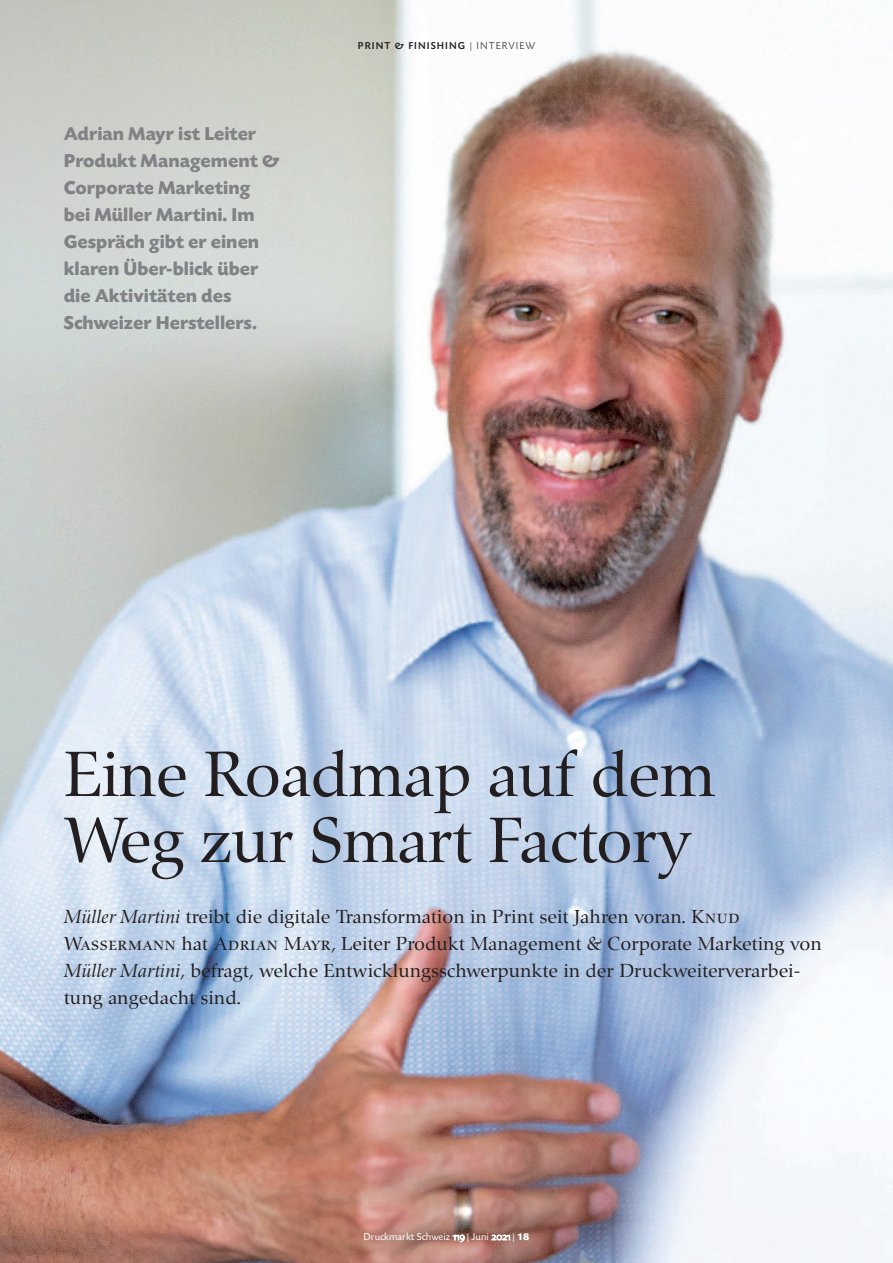
<style>
.page{position:relative;width:893px;height:1263px;background:#fff}
.page>*{position:absolute;margin:0;border:0;box-sizing:border-box;transform-origin:0 0}
.t1{font:66px/66px "Zapf Renais SB";letter-spacing:-.02em;color:#231f20}
.t2{font:19.5px/27px "Zapf Renais SB";color:#231f20}
.t3{font:700 19.5px/27px "Today SB";color:#808285}
.t4{font:10.5px "Today SB";color:#fff}
.t5{font:500 10.5px "Today SB";letter-spacing:.1em;color:#231f20}
.s1{font-weight:300}
.s2{font-style:italic}
.s3{font-family:"Zapf Renais SB Caps"}
.s4{font-family:"Today SB Caps Lig"}
.s5{font-weight:700}
</style>
<div class="page">
<img style="left:0;top:0;width:893px;height:1263px">
<p class="t3" style="left:64px;top:120px;width:217px">Adrian Mayr ist Leiter<br>Produkt Management &amp;<br>Corporate Marketing bei Müller Martini. Im<br>Gespräch gibt er einen klaren Über-blick über die Aktivitäten des<br>Schweizer Herstellers.</p>
<p class="t5" style="left:358px;top:40px;width:179px">PRINT &amp; FINISHING <span class="s1">| INTERVIEW</span></p>
<h1 class="t1" style="left:64px;top:740px;width:653px">Eine Roadmap auf dem<br>Weg zur Smart Factory</h1>
<p class="t2" style="left:64px;top:903px;width:759px"><span class="s2">Müller Martini</span> treibt die digitale Transformation in Print seit Jahren voran. <span class="s3">Knud Wassermann</span> hat <span class="s3">Adrian Mayr</span>, Leiter Produkt Management &amp; Corporate Marketing von <span class="s2">Müller Martini</span>, befragt, welche Entwicklungsschwerpunkte in der Druckweiterverarbei&shy;tung angedacht sind.</p>
<p class="t4" style="left:364px;top:1230px;width:167px">Druckmarkt Schweiz <span class="s4">119</span> | Juni <span class="s4">2021</span> | <span class="s5">18</span></p>
</div>
